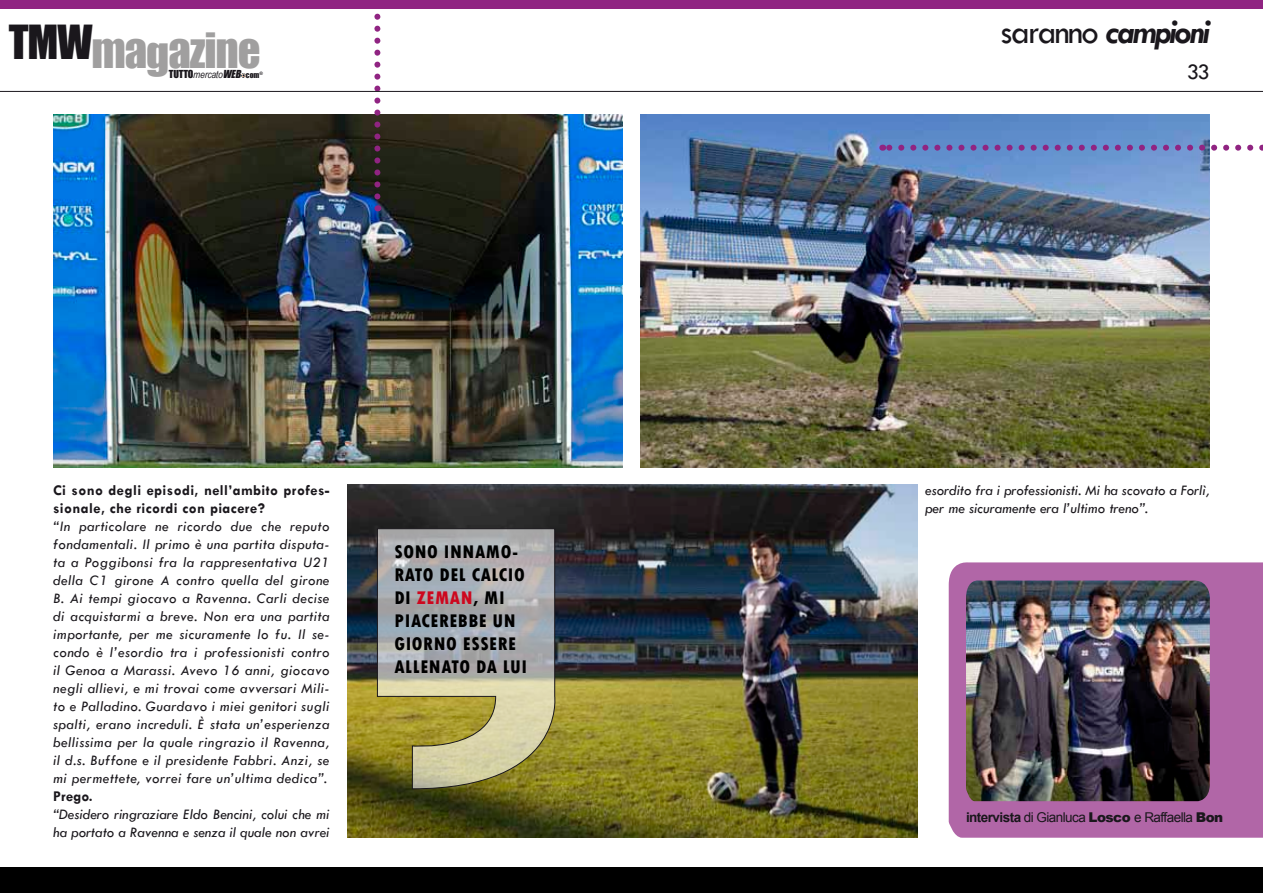
<style>
.page{position:relative;width:1263px;height:893px;background:#fff}
.page>*{position:absolute;margin:0;border:0;box-sizing:border-box;transform-origin:0 0}
.t1{font:44.7px "Impact";letter-spacing:-.025em;color:#a09f9f}
.t2{font:italic 700 34.5px "Tw Cen";letter-spacing:-.05em;color:#1a171c}
.t3{font:22.5px "Tw Cen";color:#1a171c}
.t4{font:800 condensed 19.2px/23.1px "Tw Cen";letter-spacing:.03em;color:#000}
.t5{font:italic 15px/18px "Tw Cen";color:#1a171c}
.t6{font:700 15px/18px "Tw Cen";letter-spacing:.025em;color:#1a171c}
.t7{font:13.5px "Arial";letter-spacing:-.04em;color:#1a171c}
.t8{font:italic 10.2px "Arial Narrow";color:#1a171c}
.s1{font-family:"Impact";font-style:normal}
.s2{font-family:"Impact"}
.s3{font-family:"Impact";font-style:normal;font-size:7.5px}
.s4{color:#cd071e}
.s5{font-weight:400;font-style:normal}
.s6{font-weight:700}
.s7{font-weight:900}
</style>
<div class="page">
<img style="left:53px;top:115px;width:569px;height:353px">
<img style="left:640px;top:115px;width:570px;height:353px">
<img style="left:348px;top:485px;width:569px;height:353px">
<svg style="left:377px;top:528px;width:189px;height:261px;background:#a8a68b"></svg>
<svg style="left:882px;top:145px;width:381px;height:6px;background:#816fb3"></svg>
<svg style="left:374px;top:13px;width:6px;height:184px"></svg>
<div style="left:949px;top:562px;width:314px;height:276px;background:#b166a7"></div>
<img style="left:966px;top:580px;width:244px;height:221px">
<div style="left:0;top:867px;width:1263px;height:26px;background:#000"></div>
<div style="left:0;top:0;width:1263px;height:9px;background:#902482"></div>
<hr style="left:0;top:91px;width:1263px;height:1px;background:#1a171c">
<svg style="left:241px;top:73px;width:5px;height:5px"></svg>
<h1 class="t1" style="left:9px;top:16px;width:253px"><sup>TMW</sup>magazine</h1>
<p class="t8" style="left:169px;top:67px;width:95px"><span class="s1">TUTTO</span>mercato<span class="s2">WEB</span> <span class="s3">com</span><sup>®</sup></p>
<p class="t6" style="left:53px;top:481px;width:278px">Ci sono degli episodi, nell’ambito profes&shy;sionale, che ricordi con piacere?</p>
<p class="t5" style="left:53px;top:517px;width:278px;text-align:justify">“In particolare ne ricordo due che reputo fondamentali. Il primo è una partita disputa&shy;ta a Poggibonsi fra la rappresentativa U21 della C1 girone A contro quella del girone B. Ai tempi giocavo a Ravenna. Carli decise di acquistarmi a breve. Non era una partita importante, per me sicuramente lo fu. Il se&shy;condo è l’esordio tra i professionisti contro il Genoa a Marassi. Avevo 16 anni, giocavo negli allievi, e mi trovai come avversari Mili&shy;to e Palladino. Guardavo i miei genitori sugli spalti, erano increduli. È stata un’esperienza bellissima per la quale ringrazio il Ravenna, il d.s. Buffone e il presidente Fabbri. Anzi, se mi permettete, vorrei fare un’ultima dedica”.</p>
<p class="t6" style="left:53px;top:787px;width:41px">Prego.</p>
<p class="t5" style="left:53px;top:805px;width:278px">“Desidero ringraziare Eldo Bencini, colui che mi ha portato a Ravenna e senza il quale non avrei</p>
<p class="t4" style="left:394px;top:540px;width:134px">SONO INNAMO-<br>RATO DEL CALCIO<br>DI <span class="s4">ZEMAN</span>, MI<br>PIACEREBBE UN<br>GIORNO ESSERE<br>ALLENATO DA LUI</p>
<h2 class="t2" style="left:1001px;top:11px;width:210px"><span class="s5">saranno</span> campioni</h2>
<h3 class="t3" style="left:1187px;top:58px;width:25px">33</h3>
<p class="t5" style="left:925px;top:481px;width:286px">esordito fra i professionisti. Mi ha scovato a Forlì, per me sicuramente era l’ultimo treno”.</p>
<p class="t7" style="left:966px;top:808px;width:259px"><span class="s6">intervista</span> di Gianluca <span class="s7">Losco</span> e Raffaella <span class="s7">Bon</span></p>
</div>
